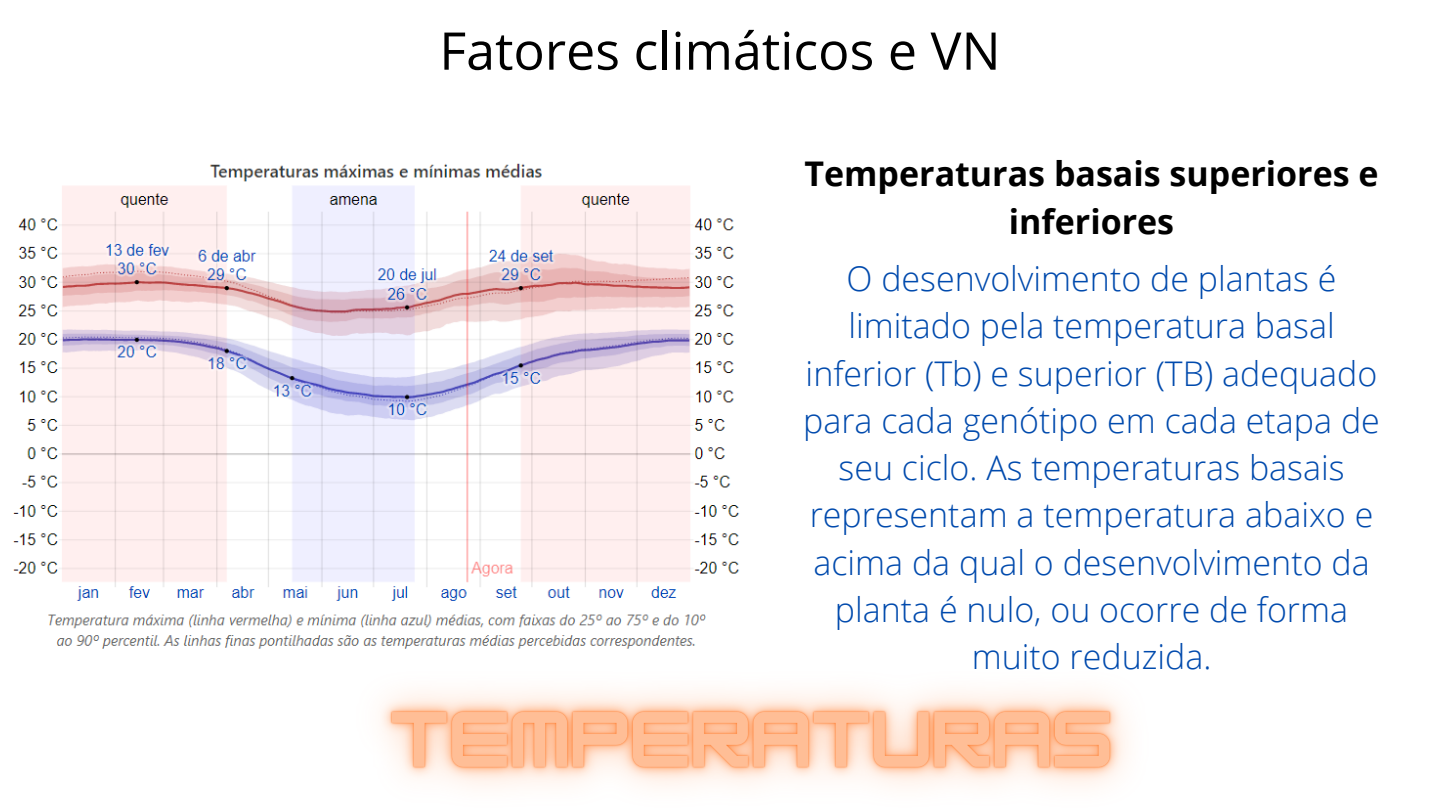
<style>
.page{position:relative;width:1440px;height:810px;background:#fff}
.page>*{position:absolute;margin:0;border:0;box-sizing:border-box;transform-origin:0 0}
.t1{font:52px "Open Sans";color:#000}
.t2{font:300 34px/47.2px "Open Sans";color:#004aad;text-align:center}
.t3{font:700 34px/47.2px "Open Sans";color:#000;text-align:center}
</style>
<div class="page">
<img style="left:13px;top:163px;width:727px;height:486px">
<img style="left:318px;top:627px;width:810px;height:161px">
<p class="t1" style="left:439px;top:14px;width:563px">Fatores climáticos e VN</p>
<p class="t3" style="left:804px;top:150px;width:576px">Temperaturas basais superiores e inferiores</p>
<p class="t2" style="left:803px;top:254px;width:578px">O desenvolvimento de plantas é limitado pela temperatura basal inferior (Tb) e superior (TB) adequado para cada genótipo em cada etapa de seu ciclo. As temperaturas basais representam a temperatura abaixo e acima da qual o desenvolvimento da planta é nulo, ou ocorre de forma muito reduzida.</p>
</div>
